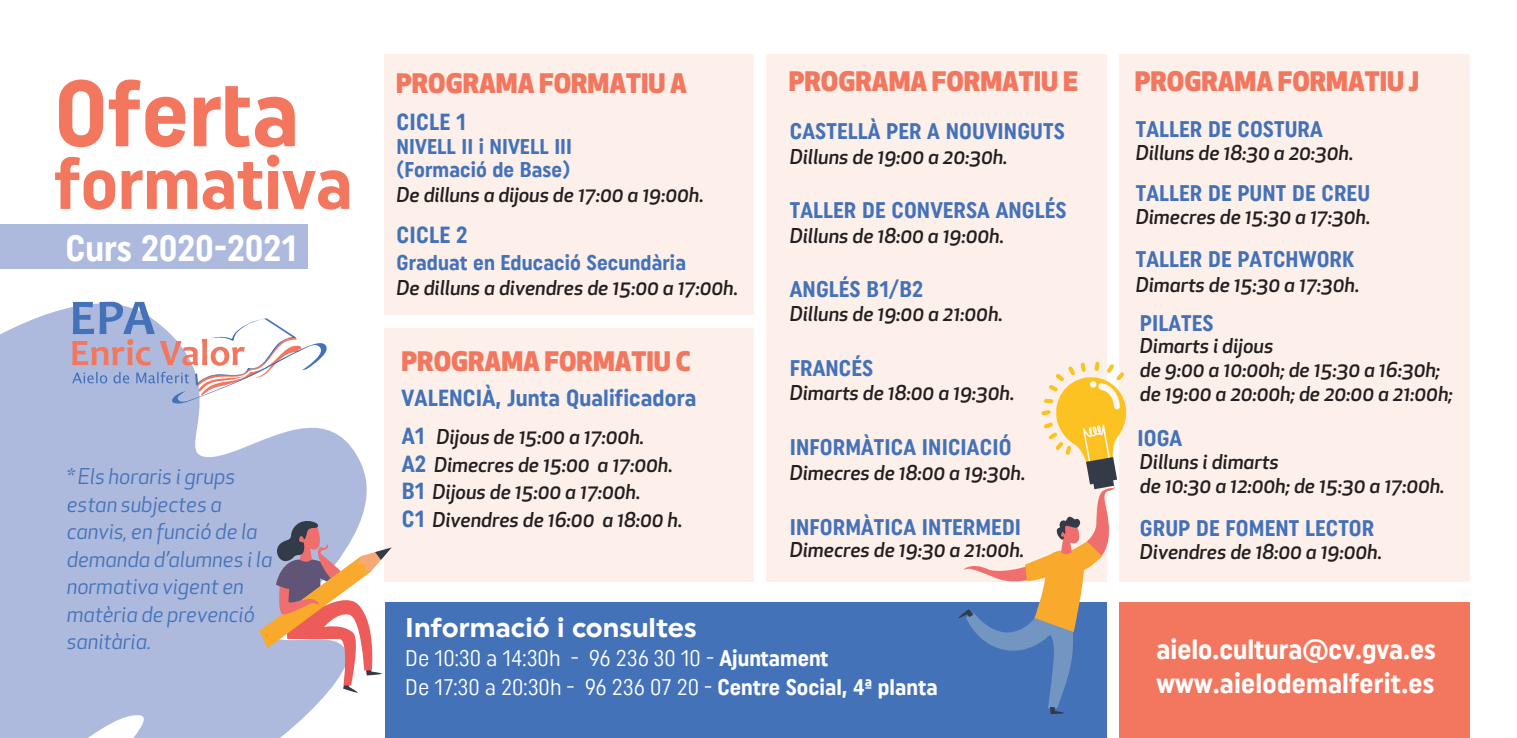
<style>
.page{position:relative;width:1517px;height:738px;background:#fff}
.page>*{position:absolute;margin:0;border:0;box-sizing:border-box;transform-origin:0 0}
.t1{font:93.75px "Uniform Condensed 4";color:#f3775e}
.t2{font:73.25px "Uniform Condensed 4";color:#f3775e}
.t3{font:36.25px "Uniform Condensed 4";color:#fff}
.t4{font:27.75px/33.2px "Uniform Condensed 4";letter-spacing:.01em;color:#fff}
.t5{font:27px "Uniform Regular 2";color:#fff}
.t6{font:800 26.25px "Apex New";color:#f3775e}
.t7{font:23.25px "Uniform Condensed 4";letter-spacing:.005em;color:#4372b9}
.t8{font:22.5px "Uniform Condensed 4";letter-spacing:.005em;color:#4372b9}
.t9{font:22.5px/29px "Uniform Condensed 6";color:#fff}
.t10{font:italic 21.25px/27.5px "Apex New";color:#4372b9}
.t11{font:21.25px/22.8px "Uniform Condensed 4";letter-spacing:.005em;color:#4372b9}
.t12{font:italic 500 20px/24px "Apex New";color:#231f20}
.s1{font-family:"Uniform Condensed 4";font-weight:400;font-style:normal;font-size:23.25px;color:#4372b9}
.s2{font-family:"Uniform Condensed 4"}
</style>
<div class="page">
<svg style="left:0;top:307px;width:396px;height:430px;fill:#adb9dd"></svg>
<div style="left:0;top:224px;width:307px;height:45px;background:#adb9dd"></div>
<div style="left:765px;top:54px;width:341px;height:527px;background:#fdefe9"></div>
<div style="left:383px;top:54px;width:370px;height:260px;background:#fdefe9"></div>
<div style="left:383px;top:328px;width:370px;height:253px;background:#fdefe9"></div>
<div style="left:1119px;top:54px;width:350px;height:527px;background:#fdefe9"></div>
<div style="left:385px;top:602px;width:721px;height:135px;background:#4372b9"></div>
<div style="left:1119px;top:602px;width:350px;height:135px;background:#f3775e"></div>
<svg style="left:72px;top:301px;width:257px;height:102px"></svg>
<svg style="left:259px;top:517px;width:132px;height:175px"></svg>
<svg style="left:958px;top:361px;width:171px;height:352px"></svg>
<h1 class="t1" style="left:54px;top:57px;width:246px">Oferta</h1>
<h2 class="t2" style="left:54px;top:139px;width:299px">formativa</h2>
<h3 class="t3" style="left:65px;top:226px;width:233px">Curs 2020-2021</h3>
<p class="t10" style="left:67px;top:462px;width:207px">* Els horaris i grups estan subjectes a canvis, en funció de la demanda d’alumnes i la normativa vigent en matèria de prevenció sanitària.</p>
<h3 class="t6" style="left:396px;top:65px;width:292px">PROGRAMA FORMATIU A</h3>
<h3 class="t6" style="left:789px;top:63px;width:291px">PROGRAMA FORMATIU E</h3>
<h3 class="t6" style="left:1134px;top:63px;width:286px">PROGRAMA FORMATIU J</h3>
<p class="t7" style="left:396px;top:107px;width:71px">CICLE 1</p>
<p class="t11" style="left:396px;top:135px;width:177px">NIVELL II i NIVELL III (Formació de Base)</p>
<p class="t12" style="left:396px;top:182px;width:309px">De dilluns a dijous de 17:00 a 19:00h.</p>
<p class="t7" style="left:396px;top:221px;width:73px">CICLE 2</p>
<p class="t11" style="left:396px;top:251px;width:291px">Graduat en Educació Secundària</p>
<p class="t12" style="left:396px;top:275px;width:343px">De dilluns a divendres de 15:00 a 17:00h.</p>
<p class="t8" style="left:790px;top:118px;width:276px">CASTELLÀ PER A NOUVINGUTS</p>
<p class="t12" style="left:790px;top:144px;width:219px">Dilluns de 19:00 a 20:30h.</p>
<p class="t8" style="left:1135px;top:115px;width:188px">TALLER DE COSTURA</p>
<p class="t12" style="left:1135px;top:140px;width:219px">Dilluns de 18:30 a 20:30h.</p>
<p class="t8" style="left:1135px;top:179px;width:236px">TALLER DE PUNT DE CREU</p>
<p class="t8" style="left:790px;top:196px;width:278px">TALLER DE CONVERSA ANGLÉS</p>
<p class="t12" style="left:1135px;top:204px;width:236px">Dimecres de 15:30 a 17:30h.</p>
<p class="t12" style="left:790px;top:223px;width:216px">Dilluns de 18:00 a 19:00h.</p>
<p class="t8" style="left:790px;top:276px;width:135px">ANGLÉS B1/B2</p>
<p class="t8" style="left:1135px;top:245px;width:220px">TALLER DE PATCHWORK</p>
<p class="t12" style="left:1135px;top:272px;width:225px">Dimarts de 15:30 a 17:30h.</p>
<p class="t12" style="left:790px;top:301px;width:215px">Dilluns de 19:00 a 21:00h.</p>
<p class="t8" style="left:1140px;top:309px;width:75px">PILATES</p>
<h3 class="t6" style="left:401px;top:342px;width:290px">PROGRAMA FORMATIU C</h3>
<p class="t7" style="left:401px;top:383px;width:296px">VALENCIÀ, Junta Qualificadora</p>
<p class="t8" style="left:790px;top:355px;width:85px">FRANCÉS</p>
<p class="t12" style="left:790px;top:380px;width:226px">Dimarts de 18:00 a 19:30h.</p>
<p class="t12" style="left:1140px;top:333px;width:314px">Dimarts i dijous<br>de 9:00 a 10:00h; de 15:30 a 16:30h; de 19:00 a 20:00h; de 20:00 a 21:00h;</p>
<p class="t12" style="left:402px;top:422px;width:282px;line-height:27.8px"><span class="s1">A1</span> Dijous de 15:00 a 17:00h.<br><span class="s1">A2</span> Dimecres de 15:00 a 17:00h.<br><span class="s1">B1</span> Dijous de 15:00 a 17:00h.<br><span class="s1">C1</span> Divendres de 16:00 a 18:00 h.</p>
<p class="t8" style="left:790px;top:433px;width:223px">INFORMÀTICA INICIACIÓ</p>
<p class="t12" style="left:790px;top:459px;width:237px">Dimecres de 18:00 a 19:30h.</p>
<p class="t8" style="left:790px;top:513px;width:233px">INFORMÀTICA INTERMEDI</p>
<p class="t8" style="left:1137px;top:424px;width:46px">IOGA</p>
<p class="t12" style="left:1140px;top:449px;width:306px">Dilluns i dimarts<br>de 10:30 a 12:00h; de 15:30 a 17:00h.</p>
<p class="t8" style="left:1140px;top:513px;width:236px">GRUP DE FOMENT LECTOR</p>
<p class="t12" style="left:790px;top:537px;width:236px">Dimecres de 19:30 a 21:00h.</p>
<p class="t12" style="left:1140px;top:539px;width:244px">Divendres de 18:00 a 19:00h.</p>
<h3 class="t5" style="left:405px;top:610px;width:293px">Informació i consultes</h3>
<p class="t9" style="left:405px;top:642px;width:534px">De 10:30 a 14:30h - 96 236 30 10 - <span class="s2">Ajuntament<br></span>De 17:30 a 20:30h - 96 236 07 20 - <span class="s2">Centre Social, 4ª planta</span></p>
<h3 class="t4" style="left:1156px;top:632px;width:281px">aielo.cultura@cv.gva.es www.aielodemalferit.es</h3>
</div>
